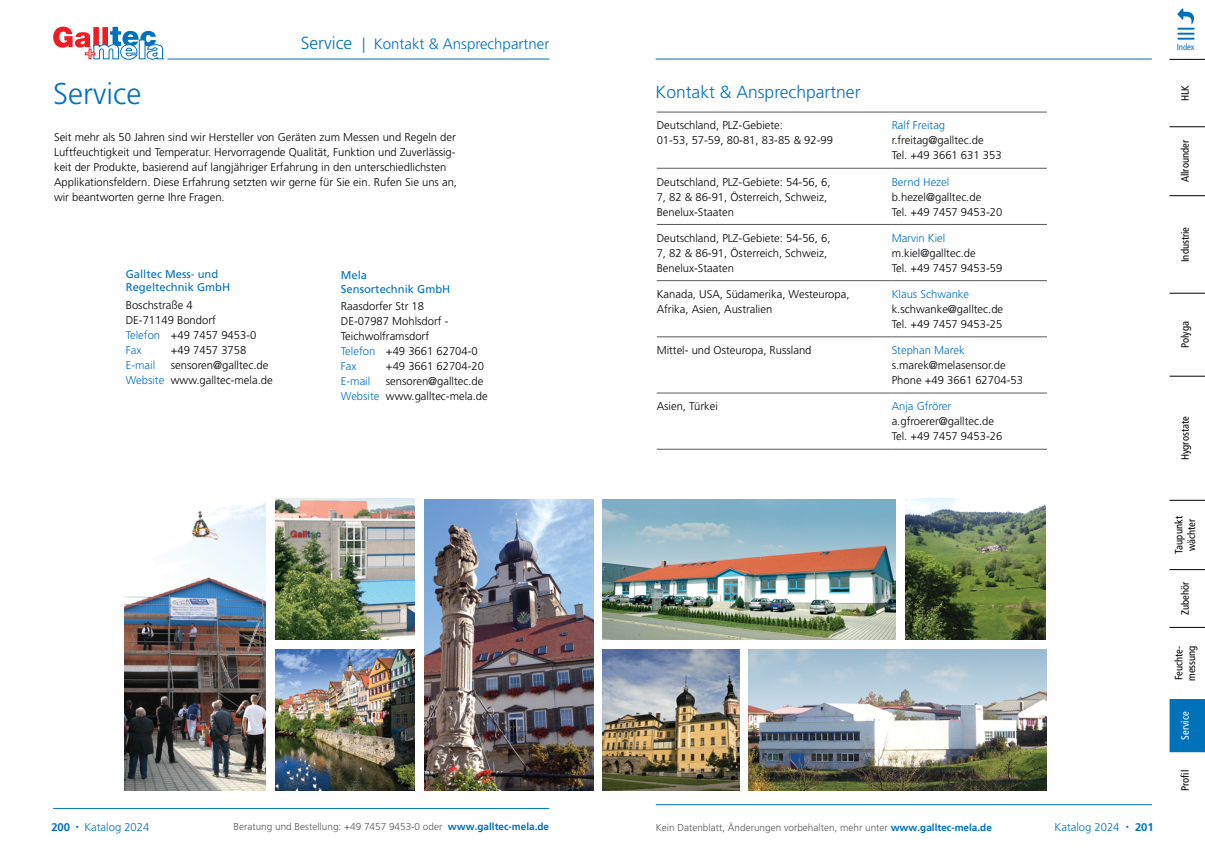
<style>
.page{position:relative;width:1205px;height:851px;background:#fff}
.page>*{position:absolute;margin:0;border:0;box-sizing:border-box;transform-origin:0 0}
.t1{font:300 30px "Frutiger LT Std";color:#0072bc}
.t2{font:300 17.5px "Frutiger LT Std";color:#0072bc}
.t3{font:300 15px "Frutiger LT Std";color:#0072bc}
.t4{font:300 11.25px/15px "Frutiger LT Std";color:#000}
.t5{font:300 11.25px "Frutiger LT Std";color:#0072bc}
.t6{font:11.25px/13.5px "Frutiger LT Std";color:#0072bc}
.t7{font:700 11.25px "Frutiger LT";color:#0072bc}
.t8{font:condensed 10.62px/12.5px "Frutiger LT Std";color:#000}
.t9{font:condensed 10.62px "Frutiger LT Std";color:#fff}
.t10{font:300 10px "Frutiger LT Std";color:#58595b}
.t11{font:condensed 8.75px "Frutiger LT Std";letter-spacing:-.01em;color:#0072bc}
.s1{font-size:17.5px}
.s2{color:#0072bc}
.s3{font-family:"Frutiger LT";font-weight:700;color:#0072bc}
.s4{font-family:"Frutiger LT";font-weight:700}
</style>
<div class="page">
<hr style="left:53px;top:808px;width:496px;height:1px;background:#0072bc">
<hr style="left:656px;top:804px;width:496px;height:1px;background:#0072bc">
<hr style="left:656px;top:59px;width:496px;height:1px;background:#0072bc">
<hr style="left:167px;top:59px;width:382px;height:1px;background:#0072bc">
<svg style="left:53px;top:27px;width:111px;height:33px"></svg>
<img style="left:275px;top:498px;width:139px;height:141px">
<img style="left:424px;top:499px;width:170px;height:291px">
<img style="left:124px;top:503px;width:142px;height:287px">
<img style="left:275px;top:649px;width:139px;height:141px">
<img style="left:602px;top:499px;width:293px;height:140px">
<img style="left:749px;top:649px;width:297px;height:141px">
<img style="left:905px;top:498px;width:141px;height:141px">
<img style="left:602px;top:649px;width:138px;height:141px">
<hr style="left:657px;top:112px;width:234px;height:1px;background:#58595b">
<hr style="left:891px;top:112px;width:156px;height:1px;background:#58595b">
<hr style="left:657px;top:168px;width:234px;height:1px;background:#58595b">
<hr style="left:891px;top:168px;width:156px;height:1px;background:#58595b">
<hr style="left:657px;top:224px;width:234px;height:1px;background:#58595b">
<hr style="left:891px;top:224px;width:156px;height:1px;background:#58595b">
<hr style="left:657px;top:280px;width:234px;height:1px;background:#58595b">
<hr style="left:891px;top:280px;width:156px;height:1px;background:#58595b">
<hr style="left:657px;top:336px;width:234px;height:1px;background:#58595b">
<hr style="left:891px;top:336px;width:156px;height:1px;background:#58595b">
<hr style="left:657px;top:393px;width:234px;height:1px;background:#58595b">
<hr style="left:891px;top:393px;width:156px;height:1px;background:#58595b">
<hr style="left:657px;top:449px;width:234px;height:1px;background:#58595b">
<hr style="left:891px;top:449px;width:156px;height:1px;background:#58595b">
<svg style="left:1169px;top:59px;width:36px;height:694px"></svg>
<svg style="left:1177px;top:8px;width:17px;height:32px"></svg>
<h1 class="t1" style="left:53px;top:77px;width:90px">Service</h1>
<h3 class="t3" style="left:301px;top:35px;width:250px"><span class="s1">Service</span> | Kontakt &amp; Ansprechpartner</h3>
<p class="t4" style="left:54px;top:129px;width:404px">Seit mehr als 50 Jahren sind wir Hersteller von Geräten zum Messen und Regeln der Luftfeuchtigkeit und Temperatur. Hervorragende Qualität, Funktion und Zuverlässig&shy;keit der Produkte, basierend auf langjähriger Erfahrung in den unterschiedlichsten Applikationsfeldern. Diese Erfahrung setzten wir gerne für Sie ein. Rufen Sie uns an, wir beantworten gerne Ihre Fragen.</p>
<p class="t6" style="left:126px;top:267px;width:106px">Galltec Mess- und<br>Regeltechnik GmbH</p>
<p class="t4" style="left:126px;top:298px;width:132px">Boschstraße 4<br>DE-71149 Bondorf<br><span class="s2">Telefon</span> +49 7457 9453-0<br><span class="s2">Fax</span></p>
<p class="t4" style="left:171px;top:343px;width:77px">+49 7457 3758</p>
<p class="t4" style="left:126px;top:358px;width:148px;text-indent:45px">sensoren@galltec.de<br><span class="s2">Website</span> www.galltec-mela.de</p>
<p class="t5" style="left:126px;top:358px;width:31px">E-mail</p>
<p class="t6" style="left:341px;top:269px;width:111px">Mela<br>Sensortechnik GmbH</p>
<p class="t4" style="left:341px;top:299px;width:138px">Raasdorfer Str 18<br>DE-07987 Mohlsdorf -<br>Teichwolframsdorf<br><span class="s2">Telefon</span> +49 3661 62704-0<br><span class="s2">Fax</span></p>
<p class="t4" style="left:386px;top:359px;width:100px">+49 3661 62704-20</p>
<p class="t4" style="left:341px;top:374px;width:148px;text-indent:45px">sensoren@galltec.de<br><span class="s2">Website</span> www.galltec-mela.de</p>
<p class="t5" style="left:341px;top:375px;width:31px">E-mail</p>
<h2 class="t2" style="left:656px;top:82px;width:206px">Kontakt &amp; Ansprechpartner</h2>
<p class="t4" style="left:657px;top:118px;width:178px">Deutschland, PLZ-Gebiete:<br>01-53, 57-59, 80-81, 83-85 &amp; 92-99</p>
<p class="t5" style="left:891px;top:119px;width:55px">Ralf Freitag</p>
<p class="t4" style="left:891px;top:133px;width:111px">r.freitag@galltec.de<br>Tel. +49 3661 631 353</p>
<p class="t4" style="left:657px;top:174px;width:175px">Deutschland, PLZ-Gebiete: 54-56, 6,<br>7, 82 &amp; 86-91, Österreich, Schweiz,<br>Benelux-Staaten</p>
<p class="t5" style="left:891px;top:175px;width:59px">Bernd Hezel</p>
<p class="t4" style="left:891px;top:189px;width:112px">b.hezel@galltec.de<br>Tel. +49 7457 9453-20</p>
<p class="t4" style="left:657px;top:230px;width:175px">Deutschland, PLZ-Gebiete: 54-56, 6,<br>7, 82 &amp; 86-91, Österreich, Schweiz,<br>Benelux-Staaten</p>
<p class="t5" style="left:891px;top:231px;width:55px">Marvin Kiel</p>
<p class="t4" style="left:891px;top:245px;width:112px">m.kiel@galltec.de<br>Tel. +49 7457 9453-59</p>
<p class="t4" style="left:657px;top:286px;width:194px">Kanada, USA, Südamerika, Westeuropa,<br>Afrika, Asien, Australien</p>
<p class="t5" style="left:891px;top:287px;width:79px">Klaus Schwanke</p>
<p class="t4" style="left:891px;top:301px;width:113px">k.schwanke@galltec.de<br>Tel. +49 7457 9453-25</p>
<p class="t4" style="left:657px;top:343px;width:156px">Mittel- und Osteuropa, Russland</p>
<p class="t5" style="left:891px;top:344px;width:74px">Stephan Marek</p>
<p class="t4" style="left:891px;top:358px;width:133px">s.marek@melasensor.de<br>Phone +49 3661 62704-53</p>
<p class="t4" style="left:657px;top:399px;width:63px">Asien, Türkei</p>
<p class="t5" style="left:891px;top:400px;width:61px">Anja Gfrörer</p>
<p class="t4" style="left:891px;top:414px;width:112px">a.gfroerer@galltec.de<br>Tel. +49 7457 9453-26</p>
<p class="t11" style="left:1177px;top:42px;width:19px">Index</p>
<p class="t8" style="left:1179px;top:101px;width:17px;rotate:-90deg">HLK</p>
<p class="t8" style="left:1179px;top:182px;width:44px;rotate:-90deg">Allrounder</p>
<p class="t8" style="left:1179px;top:262px;width:37px;rotate:-90deg">Industrie</p>
<p class="t8" style="left:1179px;top:348px;width:28px;rotate:-90deg">Polyga</p>
<p class="t8" style="left:1179px;top:460px;width:45px;rotate:-90deg">Hygrostate</p>
<p class="t10" style="left:233px;top:820px;width:317px">Beratung und Bestellung: +49 7457 9453-0 oder <span class="s3">www.galltec-mela.de</span></p>
<p class="t10" style="left:656px;top:821px;width:338px">Kein Datenblatt, Änderungen vorbehalten, mehr unter <span class="s3">www.galltec-mela.de</span></p>
<p class="t5" style="left:1054px;top:821px;width:76px">Katalog 2024 <sup>•</sup></p>
<p class="t5" style="left:51px;top:820px;width:100px"><span class="s4">200</span> <sup>•</sup> Katalog 2024</p>
<p class="t7" style="left:1135px;top:820px;width:20px">201</p>
<p class="t8" style="left:1172px;top:553px;width:39px;rotate:-90deg">Taupunkt wächter</p>
<p class="t8" style="left:1179px;top:615px;width:35px;rotate:-90deg">Zubehör</p>
<p class="t8" style="left:1172px;top:681px;width:37px;rotate:-90deg">Feuchte&shy;messung</p>
<p class="t9" style="left:1179px;top:739px;width:30px;rotate:-90deg">Service</p>
<p class="t8" style="left:1179px;top:791px;width:23px;rotate:-90deg">Profil</p>
</div>
